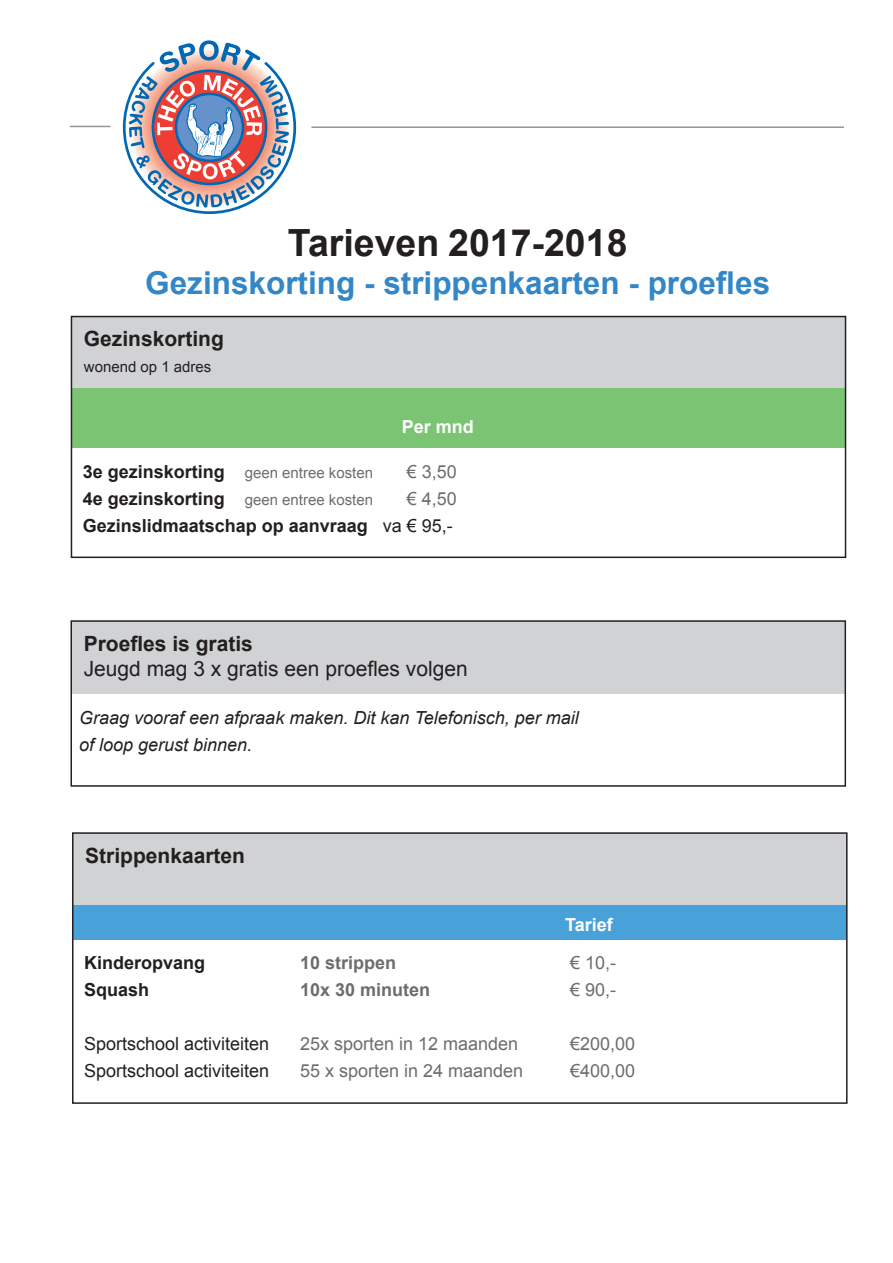
<style>
.page{position:relative;width:893px;height:1263px;background:#fff}
.page>*{position:absolute;margin:0;border:0;box-sizing:border-box;transform-origin:0 0}
.t1{font:700 37.5px "Arial";color:#231f20}
.t2{font:700 31.5px "Arial";color:#3387c7}
.t3{font:700 21px "Arial";color:#231f20}
.t4{font:21px "Arial";color:#231f20}
.t5{font:18px "Arial";color:#6c6d70}
.t6{font:italic 18px/27px "Arial";color:#231f20}
.t7{font:700 18px/27px "Arial";color:#231f20;text-align:right}
.t8{font:18px "Arial";color:#231f20}
.t9{font:700 18px "Arial";color:#6c6d70}
.t10{font:700 18px "Arial";color:#fff}
.t11{font:15px "Arial";color:#6c6d70}
.t12{font:15px "Arial";color:#231f20}
.s1{font-weight:700;font-size:18px;color:#231f20}
.s2{font-weight:400;color:#6c6d70}
.s3{font-weight:400}
</style>
<div class="page">
<div style="left:71px;top:317px;width:774px;height:72px;background:#d1d2d4"></div>
<div style="left:71px;top:621px;width:774px;height:72px;background:#d1d2d4"></div>
<div style="left:71px;top:388px;width:774px;height:60px;background:#7ac474"></div>
<div style="left:71px;top:316px;width:775px;height:242px;border:2px solid #231f20"></div>
<div style="left:70px;top:620px;width:776px;height:167px;border:2px solid #231f20"></div>
<div style="left:73px;top:833px;width:774px;height:72px;background:#d1d2d4"></div>
<div style="left:73px;top:905px;width:774px;height:34px;background:#48a1d8"></div>
<div style="left:72px;top:832px;width:776px;height:272px;border:2px solid #231f20"></div>
<hr style="left:311px;top:126px;width:533px;height:2px;background:#939598">
<hr style="left:70px;top:126px;width:40px;height:1px;background:#939598">
<svg style="left:123px;top:40px;width:173px;height:174px"></svg>
<h1 class="t1" style="left:288px;top:218px;width:341px">Tarieven 2017-2018</h1>
<h2 class="t2" style="left:145px;top:262px;width:626px">Gezinskorting - strippenkaarten - proefles</h2>
<p class="t3" style="left:84px;top:325px;width:142px">Gezinskorting</p>
<p class="t12" style="left:84px;top:357px;width:129px">wonend op 1 adres</p>
<p class="t10" style="left:402px;top:414px;width:74px">Per mnd</p>
<p class="t11" style="left:83px;top:463px;width:292px"><span class="s1">3e gezinskorting</span> geen entree kosten</p>
<p class="t5" style="left:407px;top:460px;width:52px">€ 3,50</p>
<p class="t11" style="left:83px;top:490px;width:292px"><span class="s1">4e gezinskorting</span> geen entree kosten</p>
<p class="t7" style="left:83px;top:486px;width:376px"><span class="s2">€ 4,50<br></span>Gezinslidmaatschap op aanvraag <span class="s3">va € 95,-</span></p>
<p class="t3" style="left:84px;top:629px;width:171px">Proefles is gratis</p>
<p class="t4" style="left:84px;top:655px;width:386px">Jeugd mag 3 x gratis een proefles volgen</p>
<p class="t6" style="left:79px;top:705px;width:501px">Graag vooraf een afpraak maken. Dit kan Telefonisch, per mail of loop gerust binnen.</p>
<p class="t3" style="left:85px;top:841px;width:161px">Strippenkaarten</p>
<p class="t10" style="left:565px;top:913px;width:49px">Tarief</p>
<p class="t7" style="left:84px;top:950px;width:123px">Kinderopvang</p>
<p class="t9" style="left:300px;top:951px;width:98px">10 strippen</p>
<p class="t5" style="left:570px;top:951px;width:48px">€ 10,-</p>
<p class="t7" style="left:84px;top:977px;width:67px">Squash</p>
<p class="t9" style="left:300px;top:978px;width:132px">10x 30 minuten</p>
<p class="t5" style="left:570px;top:978px;width:48px">€ 90,-</p>
<p class="t8" style="left:84px;top:1032px;width:187px">Sportschool activiteiten</p>
<p class="t5" style="left:300px;top:1032px;width:220px">25x sporten in 12 maanden</p>
<p class="t5" style="left:570px;top:1032px;width:67px">€200,00</p>
<p class="t8" style="left:84px;top:1059px;width:187px">Sportschool activiteiten</p>
<p class="t5" style="left:300px;top:1059px;width:225px">55 x sporten in 24 maanden</p>
<p class="t5" style="left:570px;top:1059px;width:67px">€400,00</p>
</div>
